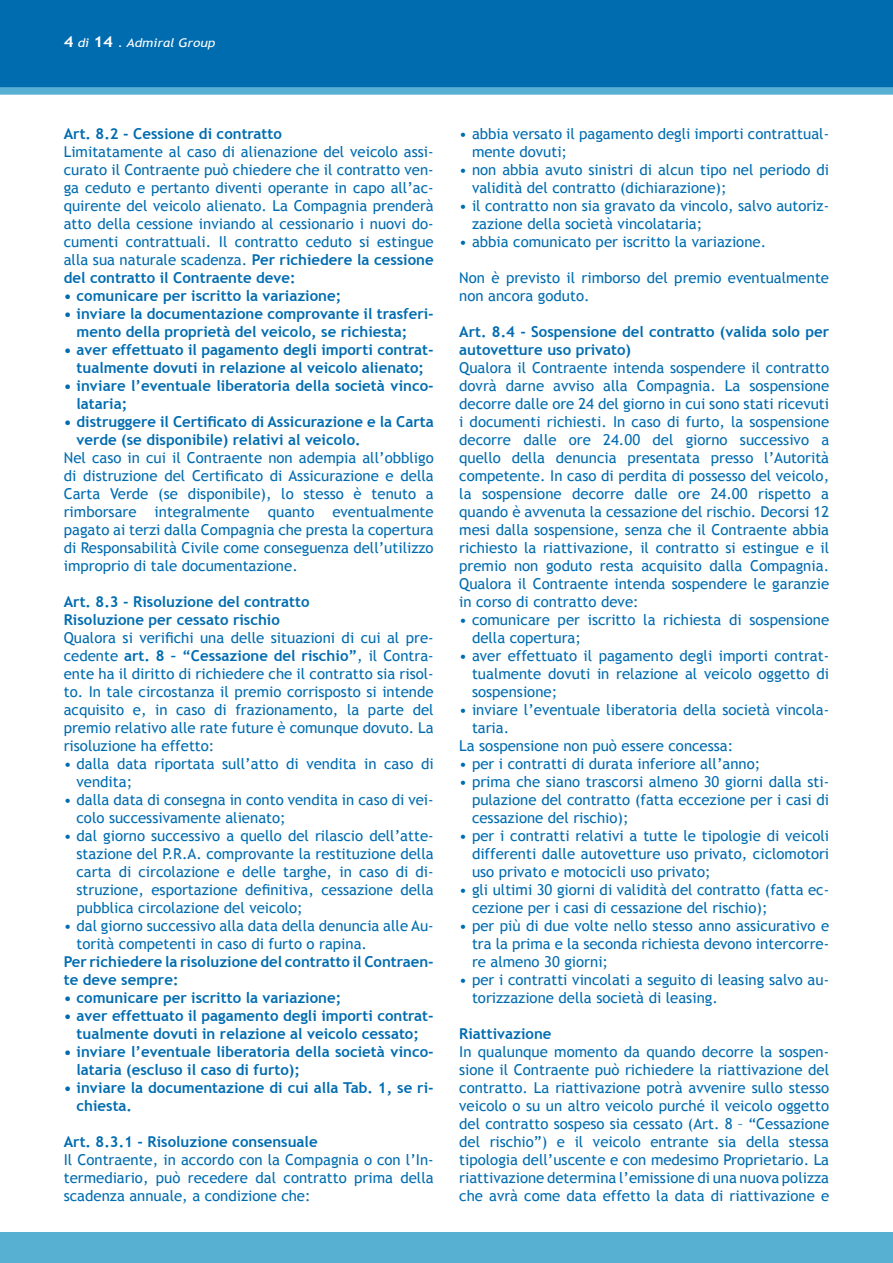
<style>
.page{position:relative;width:893px;height:1263px;background:#fff}
.page>*{position:absolute;margin:0;border:0;box-sizing:border-box;transform-origin:0 0}
.t1{font:15px/18px "Trebuchet MS";color:#006cb0;text-align:justify}
.t2{font:700 15px/18px "Trebuchet MS";color:#006cb0}
.t3{font:italic 12px "Trebuchet MS";color:#fff;scale:1.12 1}
.s1{font-weight:700;font-style:normal;font-size:15px}
.s2{font-weight:700}
</style>
<div class="page">
<div style="left:0;top:1232px;width:893px;height:31px;background:#57afd1"></div>
<div style="left:0;top:0;width:893px;height:91px;background:#006cb0"></div>
<div style="left:0;top:87px;width:893px;height:8px;background:#57afd1"></div>
<p class="t3" style="left:64px;top:35px;width:137px"><span class="s1">4</span> di <span class="s1">14</span> . Admiral Group</p>
<p class="t2" style="left:64px;top:124px;width:220px">Art. 8.2 - Cessione di contratto</p>
<p class="t1" style="left:64px;top:143px;width:371px">Limitatamente al caso di alienazione del veicolo assi&shy;curato il Contraente può chiedere che il contratto ven&shy;ga ceduto e pertanto diventi operante in capo all’ac&shy;quirente del veicolo alienato. La Compagnia prenderà atto della cessione inviando al cessionario i nuovi do&shy;cumenti contrattuali. Il contratto ceduto si estingue alla sua naturale scadenza. <span class="s2">Per richiedere la cessione del contratto il Contraente deve:</span></p>
<p class="t2" style="left:64px;top:286px;width:279px">• comunicare per iscritto la variazione;</p>
<p class="t2" style="left:77px;top:304px;width:359px;text-indent:-13px">• inviare la documentazione comprovante il trasferi&shy;mento della proprietà del veicolo, se richiesta;</p>
<p class="t2" style="left:64px;top:340px;width:371px;text-align:center">• aver effettuato il pagamento degli importi contrat&shy;tualmente dovuti in relazione al veicolo alienato;</p>
<p class="t2" style="left:77px;top:376px;width:359px;text-indent:-13px">• inviare l’eventuale liberatoria della società vinco&shy;lataria;</p>
<p class="t2" style="left:77px;top:412px;width:359px;text-indent:-13px">• distruggere il Certificato di Assicurazione e la Carta verde (se disponibile) relativi al veicolo.</p>
<p class="t1" style="left:64px;top:449px;width:371px">Nel caso in cui il Contraente non adempia all’obbligo di distruzione del Certificato di Assicurazione e della Carta Verde (se disponibile), lo stesso è tenuto a rimborsare integralmente quanto eventualmente pagato ai terzi dalla Compagnia che presta la copertura di Responsabilità Civile come conseguenza dell’utilizzo improprio di tale documentazione.</p>
<p class="t2" style="left:64px;top:592px;width:247px">Art. 8.3 - Risoluzione del contratto<br>Risoluzione per cessato rischio</p>
<p class="t1" style="left:64px;top:629px;width:371px">Qualora si verifichi una delle situazioni di cui al pre&shy;cedente <span class="s2">art. 8 – “Cessazione del rischio”</span>, il Contra&shy;ente ha il diritto di richiedere che il contratto sia risol&shy;to. In tale circostanza il premio corrisposto si intende acquisito e, in caso di frazionamento, la parte del premio relativo alle rate future è comunque dovuto. La risoluzione ha effetto:</p>
<p class="t1" style="left:77px;top:755px;width:359px;text-indent:-13px">• dalla data riportata sull’atto di vendita in caso di vendita;</p>
<p class="t1" style="left:77px;top:791px;width:359px;text-indent:-13px">• dalla data di consegna in conto vendita in caso di vei&shy;colo successivamente alienato;</p>
<p class="t1" style="left:77px;top:827px;width:359px;text-indent:-13px">• dal giorno successivo a quello del rilascio dell’atte&shy;stazione del P.R.A. comprovante la restituzione della carta di circolazione e delle targhe, in caso di di&shy;struzione, esportazione definitiva, cessazione della pubblica circolazione del veicolo;</p>
<p class="t1" style="left:77px;top:917px;width:359px;text-indent:-13px">• dal giorno successivo alla data della denuncia alle Au&shy;torità competenti in caso di furto o rapina.</p>
<p class="t2" style="left:64px;top:952px;width:371px">Per richiedere la risoluzione del contratto il Contraen&shy;te deve sempre:</p>
<p class="t2" style="left:64px;top:988px;width:279px">• comunicare per iscritto la variazione;</p>
<p class="t2" style="left:64px;top:1006px;width:371px;text-align:center">• aver effettuato il pagamento degli importi contrat&shy;tualmente dovuti in relazione al veicolo cessato;</p>
<p class="t2" style="left:77px;top:1042px;width:359px;text-indent:-13px">• inviare l’eventuale liberatoria della società vinco&shy;lataria (escluso il caso di furto);</p>
<p class="t2" style="left:77px;top:1078px;width:359px;text-indent:-13px">• inviare la documentazione di cui alla Tab. 1, se ri&shy;chiesta.</p>
<p class="t2" style="left:64px;top:1132px;width:255px">Art. 8.3.1 - Risoluzione consensuale</p>
<p class="t1" style="left:64px;top:1151px;width:371px">Il Contraente, in accordo con la Compagnia o con l’In&shy;termediario, può recedere dal contratto prima della scadenza annuale, a condizione che:</p>
<p class="t1" style="left:472px;top:125px;width:359px;text-indent:-13px">• abbia versato il pagamento degli importi contrattual&shy;mente dovuti;</p>
<p class="t1" style="left:472px;top:161px;width:359px;text-indent:-13px">• non abbia avuto sinistri di alcun tipo nel periodo di validità del contratto (dichiarazione);</p>
<p class="t1" style="left:472px;top:197px;width:359px;text-indent:-13px">• il contratto non sia gravato da vincolo, salvo autoriz&shy;zazione della società vincolataria;</p>
<p class="t1" style="left:459px;top:233px;width:308px">• abbia comunicato per iscritto la variazione.</p>
<p class="t1" style="left:459px;top:269px;width:371px">Non è previsto il rimborso del premio eventualmente non ancora goduto.</p>
<p class="t2" style="left:459px;top:322px;width:371px">Art. 8.4 - Sospensione del contratto (valida solo per autovetture uso privato)</p>
<p class="t1" style="left:459px;top:359px;width:371px">Qualora il Contraente intenda sospendere il contratto dovrà darne avviso alla Compagnia. La sospensione decorre dalle ore 24 del giorno in cui sono stati ricevuti i documenti richiesti. In caso di furto, la sospensione decorre dalle ore 24.00 del giorno successivo a quello della denuncia presentata presso l’Autorità competente. In caso di perdita di possesso del veicolo, la sospensione decorre dalle ore 24.00 rispetto a quando è avvenuta la cessazione del rischio. Decorsi 12 mesi dalla sospensione, senza che il Contraente abbia richiesto la riattivazione, il contratto si estingue e il premio non goduto resta acquisito dalla Compagnia.<br>Qualora il Contraente intenda sospendere le garanzie in corso di contratto deve:</p>
<p class="t1" style="left:472px;top:611px;width:359px;text-indent:-13px">• comunicare per iscritto la richiesta di sospensione della copertura;</p>
<p class="t1" style="left:472px;top:647px;width:359px;text-indent:-13px">• aver effettuato il pagamento degli importi contrat&shy;tualmente dovuti in relazione al veicolo oggetto di sospensione;</p>
<p class="t1" style="left:459px;top:701px;width:371px">• inviare l’eventuale liberatoria della società vincola-</p>
<p class="t1" style="left:472px;top:719px;width:39px">taria.</p>
<p class="t1" style="left:459px;top:737px;width:276px">La sospensione non può essere concessa:</p>
<p class="t1" style="left:459px;top:755px;width:303px">• per i contratti di durata inferiore all’anno;</p>
<p class="t1" style="left:472px;top:773px;width:359px;text-indent:-13px">• prima che siano trascorsi almeno 30 giorni dalla sti&shy;pulazione del contratto (fatta eccezione per i casi di cessazione del rischio);</p>
<p class="t1" style="left:472px;top:827px;width:359px;text-indent:-13px">• per i contratti relativi a tutte le tipologie di veicoli differenti dalle autovetture uso privato, ciclomotori uso privato e motocicli uso privato;</p>
<p class="t1" style="left:472px;top:881px;width:359px;text-indent:-13px">• gli ultimi 30 giorni di validità del contratto (fatta ec&shy;cezione per i casi di cessazione del rischio);</p>
<p class="t1" style="left:472px;top:917px;width:359px;text-indent:-13px">• per più di due volte nello stesso anno assicurativo e tra la prima e la seconda richiesta devono intercorre&shy;re almeno 30 giorni;</p>
<p class="t1" style="left:472px;top:971px;width:359px;text-indent:-13px">• per i contratti vincolati a seguito di leasing salvo au&shy;torizzazione della società di leasing.</p>
<p class="t2" style="left:459px;top:1024px;width:94px">Riattivazione</p>
<p class="t1" style="left:459px;top:1043px;width:371px">In qualunque momento da quando decorre la sospen&shy;sione il Contraente può richiedere la riattivazione del contratto. La riattivazione potrà avvenire sullo stesso veicolo o su un altro veicolo purché il veicolo oggetto del contratto sospeso sia cessato (Art. 8 – “Cessazione del rischio”) e il veicolo entrante sia della stessa tipologia dell’uscente e con medesimo Proprietario. La riattivazione determina l’emissione di una nuova polizza che avrà come data effetto la data di riattivazione e</p>
</div>
